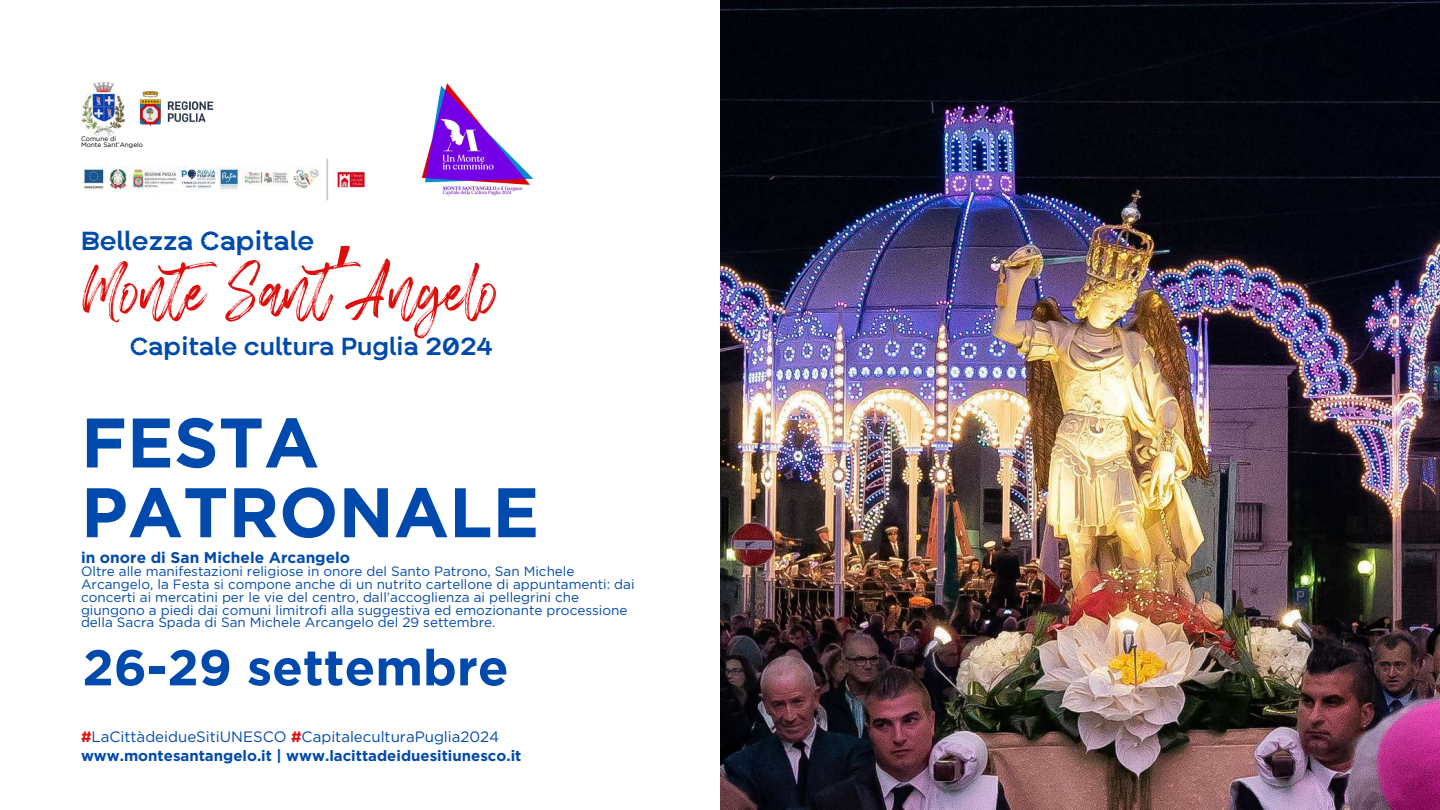
<style>
.page{position:relative;width:1440px;height:810px;background:#fff}
.page>*{position:absolute;margin:0;border:0;box-sizing:border-box;transform-origin:0 0}
.t1{font:85.4px "Chelistine Script";color:#dc0f0d}
.t2{font:700 70px/69.8px "Gotham";color:#004aad}
.t3{font:700 50.2px "Gotham";color:#004aad}
.t4{font:600 26.1px "BECOM Edisplay";color:#004aad}
.t5{font:600 24.6px "BECOM Edisplay";color:#004aad}
.t6{font:700 15.5px "Gotham";color:#004aad}
.t7{font:700 15px/18.8px "Gotham";color:#004aad}
.t8{font:13.5px/12.8px "Gotham";color:#004aad}
.t9{font:6.6px/5.5px "Gotham";color:#000}
.s1{font-family:"Noto Sans Gurmukhi"}
.s2{color:#dc0f0d}
.s3{font-weight:400}
</style>
<div class="page">
<img style="left:421px;top:83px;width:113px;height:113px">
<img style="left:81px;top:81px;width:43px;height:55px">
<img style="left:139px;top:91px;width:75px;height:35px">
<img style="left:334px;top:170px;width:34px;height:19px">
<hr style="left:326px;top:159px;width:2px;height:41px;background:#000">
<img style="left:81px;top:166px;width:238px;height:27px">
<img style="left:720px;top:0;width:720px;height:810px">
<p class="t9" style="left:81px;top:136px;width:64px">Comune di<br>Monte Sant’Angelo</p>
<h3 class="t4" style="left:81px;top:229px;width:235px">Bellezza Capitale</h3>
<h1 class="t1" style="left:82px;top:247px;width:418px">Monte Sant<span class="s1">’</span>Angelo</h1>
<h3 class="t5" style="left:130px;top:335px;width:364px">Capitale cultura Puglia 2024</h3>
<h2 class="t2" style="left:81px;top:412px;width:460px">FESTA<br>PATRONALE</h2>
<p class="t6" style="left:81px;top:550px;width:271px">in onore di San Michele Arcangelo</p>
<p class="t8" style="left:81px;top:566px;width:555px">Oltre alle manifestazioni religiose in onore del Santo Patrono, San Michele Arcangelo, la Festa si compone anche di un nutrito cartellone di appuntamenti: dai concerti ai mercatini per le vie del centro, dall’accoglienza ai pellegrini che giungono a piedi dai comuni limitrofi alla suggestiva ed emozionante processione della Sacra Spada di San Michele Arcangelo del 29 settembre.</p>
<h3 class="t3" style="left:82px;top:645px;width:428px">26-29 settembre</h3>
<p class="t7" style="left:81px;top:728px;width:442px"><span class="s2">#</span><span class="s3">LaCittàdeidueSitiUNESCO</span> <span class="s2">#</span><span class="s3">CapitaleculturaPuglia2024 </span>www.montesantangelo.it | www.lacittadeiduesitiunesco.it</p>
</div>
